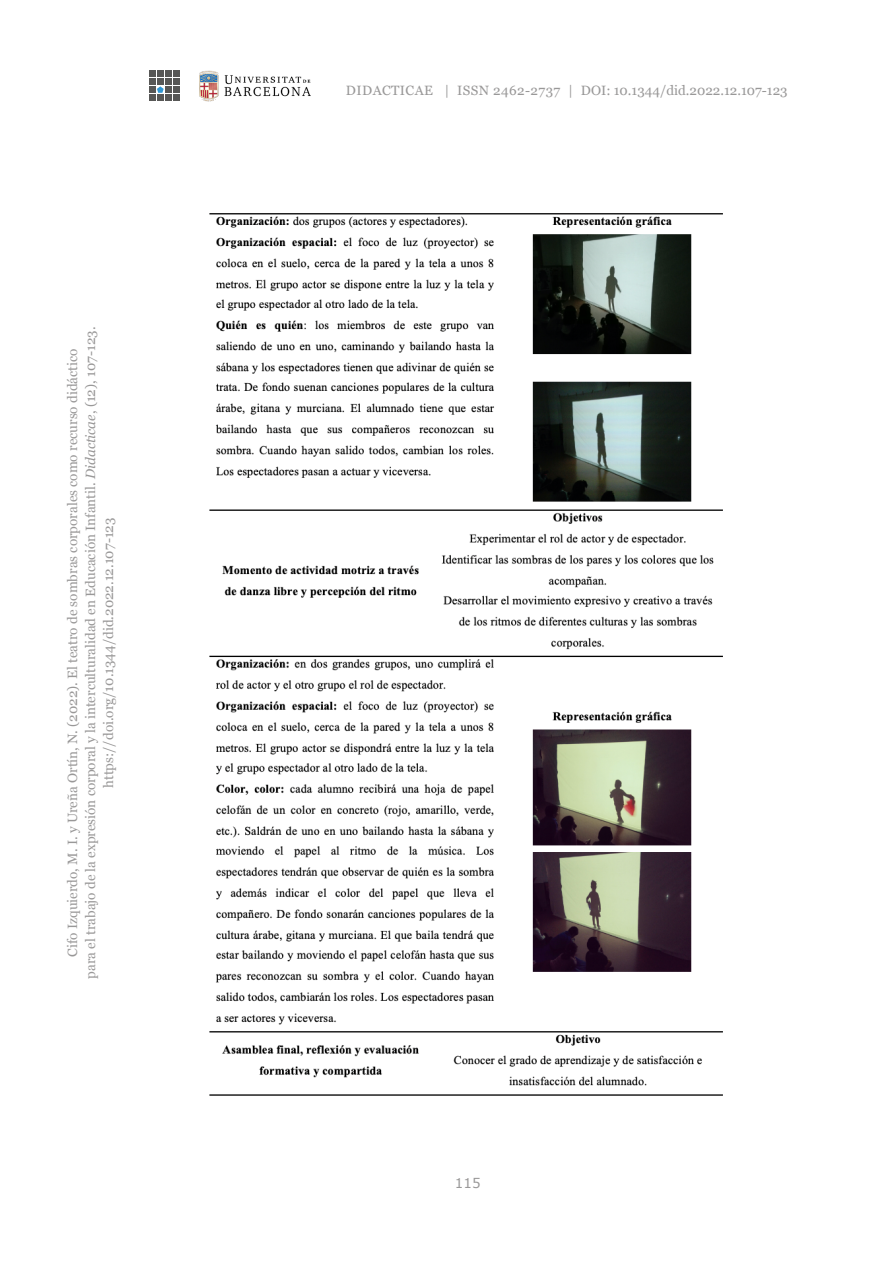
<style>
.page{position:relative;width:893px;height:1263px;background:#fff}
.page>*{position:absolute;margin:0;border:0;box-sizing:border-box;transform-origin:0 0}
.t1{font:13.5px/18px "Georgia";color:#999898;text-align:center}
.t2{font:13.5px "Georgia";letter-spacing:.03em;color:#999898}
.t3{font:13.5px "Verdana";color:#999898}
.s1{font-style:italic}
</style>
<div class="page">
<img style="left:199px;top:70px;width:112px;height:32px">
<div style="left:165px;top:79px;width:7px;height:6px;background:#575756"></div>
<div style="left:165px;top:86px;width:7px;height:7px;background:#575756"></div>
<div style="left:174px;top:86px;width:6px;height:7px;background:#575756"></div>
<div style="left:149px;top:94px;width:6px;height:7px;background:#575756"></div>
<div style="left:157px;top:94px;width:7px;height:7px;background:#575756"></div>
<div style="left:165px;top:94px;width:7px;height:7px;background:#575756"></div>
<div style="left:174px;top:94px;width:6px;height:7px;background:#575756"></div>
<div style="left:165px;top:71px;width:7px;height:6px;background:#575756"></div>
<svg style="left:174px;top:71px;width:6px;height:14px"></svg>
<svg style="left:149px;top:71px;width:15px;height:22px"></svg>
<img style="left:209px;top:213px;width:514px;height:883px">
<p class="t1" style="left:63px;top:979px;width:653px;rotate:-90deg">Cifo Izquierdo, M. I. y Ureña Ortín, N. (2022). El teatro de sombras corporales como recurso didáctico<br>para el trabajo de la expresión corporal y la interculturalidad en Educación Infantil. <span class="s1">Didacticae</span>, (12), 107-123. https://doi.org/10.1344/did.2022.12.107-123</p>
<p class="t2" style="left:346px;top:81px;width:443px">DIDACTICAE | ISSN 2462-2737 | DOI: 10.1344/did.2022.12.107-123</p>
<p class="t3" style="left:455px;top:1175px;width:27px">115</p>
</div>
